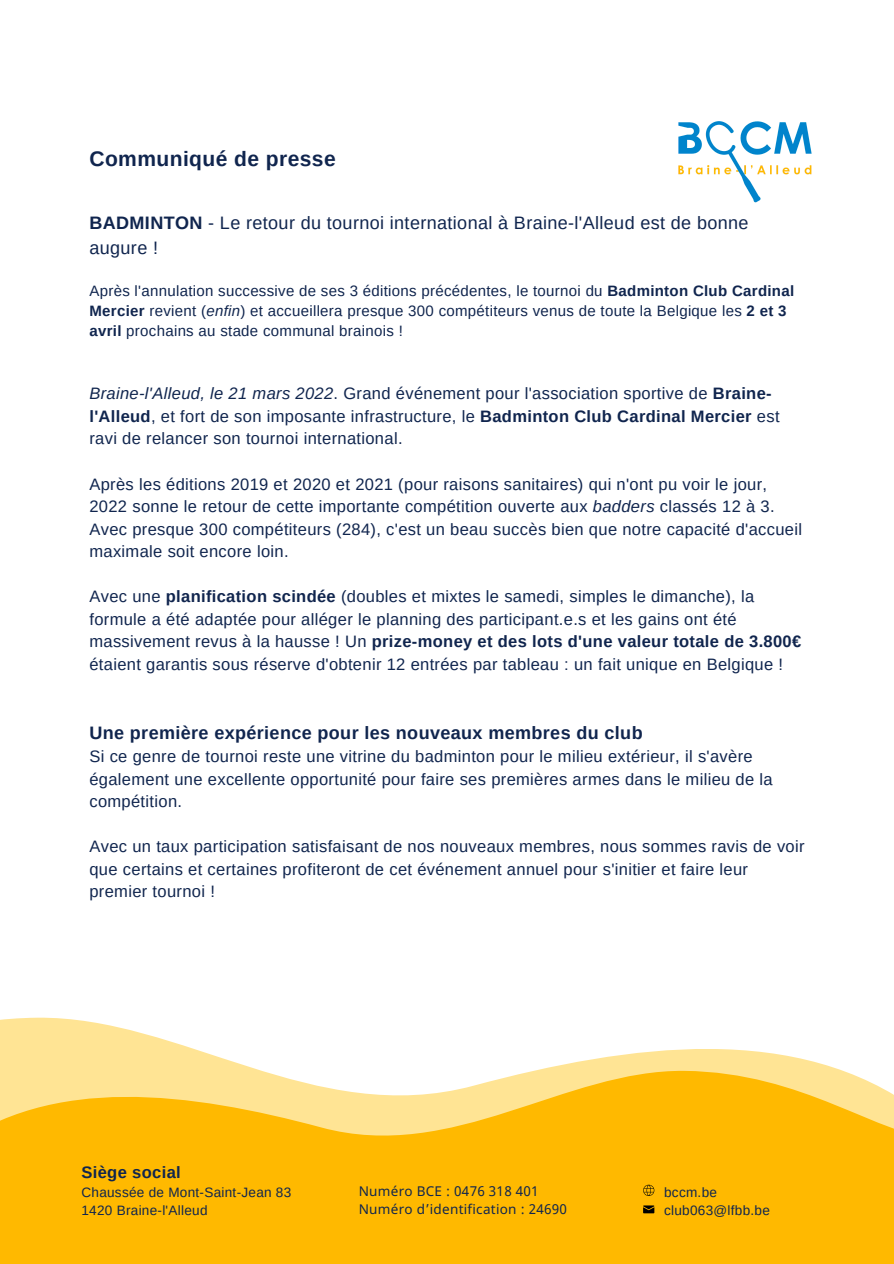
<style>
.page{position:relative;width:894px;height:1264px;background:#fff}
.page>*{position:absolute;margin:0;border:0;box-sizing:border-box;transform-origin:0 0}
.t1{font:700 21px "Arimo";letter-spacing:.02em;color:#10254e}
.t2{font:18px/24.8px "Arimo";letter-spacing:.02em;color:#10254e}
.t3{font:700 18px "Arimo";letter-spacing:.02em;color:#10254e}
.t4{font:16.5px/22.5px "Arimo";letter-spacing:.02em;color:#10254e}
.t5{font:700 16.5px "Arimo";letter-spacing:.02em;color:#10254e}
.t6{font:15px/20.2px "Arimo";letter-spacing:.02em;color:#10254e}
.t7{font:13.5px "Arimo";letter-spacing:.02em;color:#10254e}
.t8{font:13.5px "Noto Sans";letter-spacing:.02em;color:#10254e}
.t9{font:13.5px "Noto Sans Devanagari";letter-spacing:.02em;color:#10254e}
.s1{font-weight:700}
.s2{font-style:italic}
.s3{font-family:"Noto Sans"}
.s4{font-family:"Noto Sans Devanagari"}
</style>
<div class="page">
<svg style="left:0;top:1017px;width:838px;height:52px"></svg>
<svg style="left:0;top:1069px;width:893px;height:194px;fill:#ffb900"></svg>
<img style="left:678px;top:121px;width:134px;height:82px">
<svg style="left:643px;top:1205px;width:11px;height:8px"></svg>
<svg style="left:643px;top:1184px;width:11px;height:11px"></svg>
<p class="t1" style="left:89px;top:147px;width:248px">Communiqué de presse</p>
<p class="t2" style="left:89px;top:211px;width:660px"><span class="s1">BADMINTON</span> - Le retour du tournoi international à Braine-l'Alleud est de bonne augure !</p>
<p class="t6" style="left:89px;top:280px;width:706px">Après l'annulation successive de ses 3 éditions précédentes, le tournoi du <span class="s1">Badminton Club Cardinal<br>Mercier</span> revient (<span class="s2">enfin</span>) et accueillera presque 300 compétiteurs venus de toute la Belgique les <span class="s1">2 et 3 avril</span> prochains au stade communal brainois !</p>
<p class="t4" style="left:89px;top:382px;width:691px"><span class="s2">Braine-l'Alleud, le 21 mars 2022</span>. Grand événement pour l'association sportive de <span class="s1">Braine&shy;l'Alleud</span>, et fort de son imposante infrastructure, le <span class="s1">Badminton Club Cardinal Mercier</span> est ravi de relancer son tournoi international.</p>
<p class="t4" style="left:89px;top:472px;width:714px">Après les éditions 2019 et 2020 et 2021 (pour raisons sanitaires) qui n'ont pu voir le jour, 2022 sonne le retour de cette importante compétition ouverte aux <span class="s2">badders</span> classés 12 à 3.<br>Avec presque 300 compétiteurs (284), c'est un beau succès bien que notre capacité d'accueil maximale soit encore loin.</p>
<p class="t4" style="left:89px;top:585px;width:713px">Avec une <span class="s1">planification scindée</span> (doubles et mixtes le samedi, simples le dimanche), la formule a été adaptée pour alléger le planning des participant.e.s et les gains ont été massivement revus à la hausse ! Un <span class="s1">prize-money et des lots d'une valeur totale de 3.800€ </span>étaient garantis sous réserve d'obtenir 12 entrées par tableau : un fait unique en Belgique !</p>
<p class="t3" style="left:89px;top:722px;width:554px">Une première expérience pour les nouveaux membres du club</p>
<p class="t4" style="left:89px;top:745px;width:684px">Si ce genre de tournoi reste une vitrine du badminton pour le milieu extérieur, il s'avère également une excellente opportunité pour faire ses premières armes dans le milieu de la compétition.</p>
<p class="t4" style="left:89px;top:835px;width:716px">Avec un taux participation satisfaisant de nos nouveaux membres, nous sommes ravis de voir que certains et certaines profiteront de cet événement annuel pour s'initier et faire leur premier tournoi !</p>
<p class="t5" style="left:81px;top:1162px;width:101px">Siège social</p>
<p class="t7" style="left:81px;top:1184px;width:211px">Chaussée de Mont-Saint-Jean 83</p>
<p class="t7" style="left:81px;top:1202px;width:127px">1420 Braine-l'Alleud</p>
<p class="t9" style="left:358px;top:1183px;width:181px"><span class="s3">Numéro BCE</span> : 0476 318 401</p>
<p class="t8" style="left:358px;top:1199px;width:210px">Numéro d<span class="s4">’</span>identification <span class="s4">: 24690</span></p>
<p class="t7" style="left:664px;top:1184px;width:54px">bccm.be</p>
<p class="t7" style="left:664px;top:1202px;width:107px">club063@lfbb.be</p>
</div>
